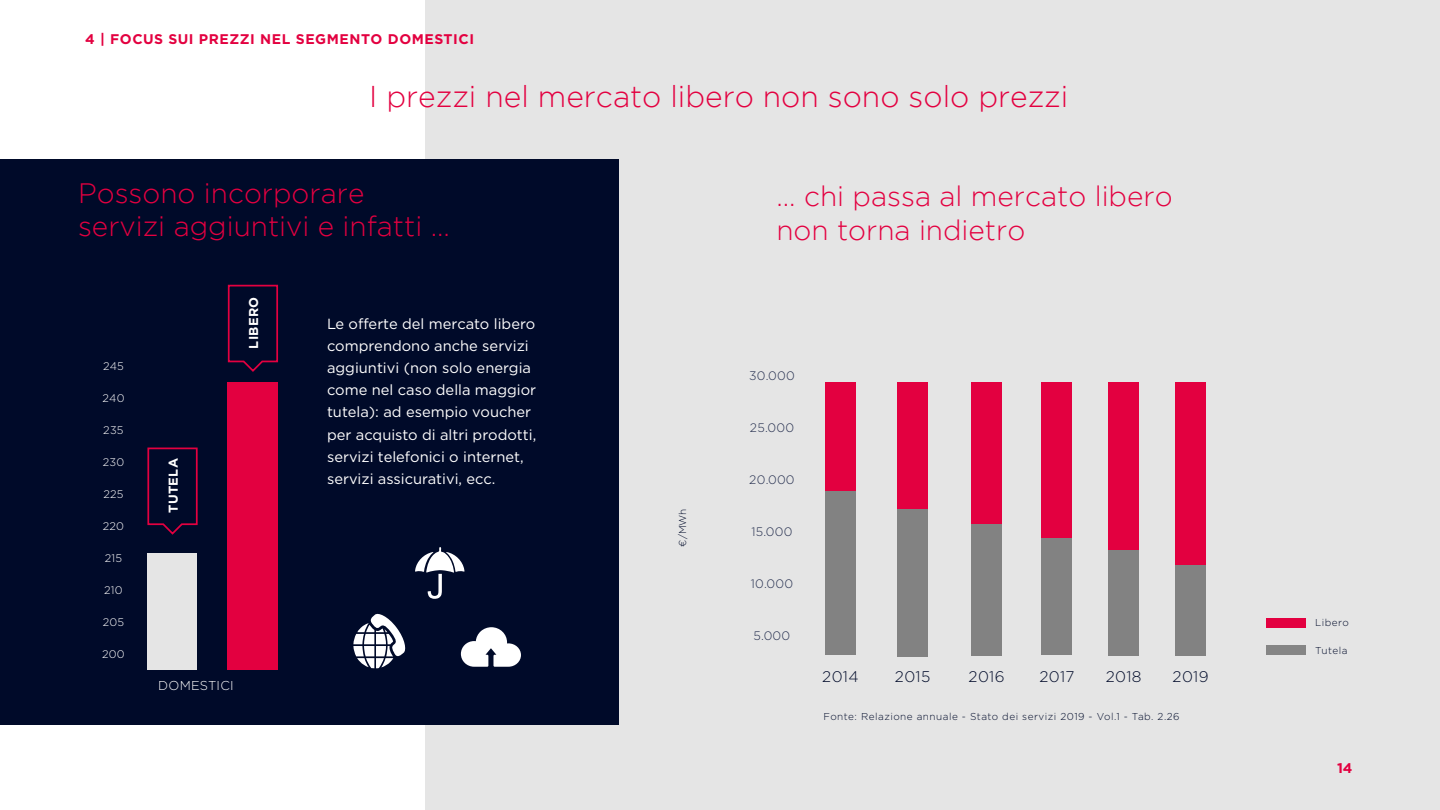
<style>
.page{position:relative;width:1440px;height:810px;background:#fff}
.page>*{position:absolute;margin:0;border:0;box-sizing:border-box;transform-origin:0 0}
.t1{font:300 30px "Gotham";color:#e30040}
.t2{font:300 28px/33.6px "Gotham";color:#e30040}
.t3{font:300 15.4px "Gotham";letter-spacing:.02em;color:#000a29}
.t4{font:14.6px/22px "Gotham";color:#fff}
.t5{font:700 14px "Gotham";letter-spacing:.04em;color:#e30040}
.t6{font:700 12.8px "Gotham";letter-spacing:.02em;color:#fff}
.t7{font:300 12.8px "Gotham";letter-spacing:.02em;color:#fff}
.t8{font:300 12.2px "Gotham";letter-spacing:.02em;color:#232d4d}
.t9{font:300 11px "Gotham";letter-spacing:.02em;color:#fff}
.t10{font:300 10px "Gotham";letter-spacing:.05em;color:#000a29}
.t11{font:300 10px "Gotham";color:#000a29}
</style>
<div class="page">
<div style="left:425px;top:0;width:1015px;height:810px;background:#e5e5e5"></div>
<div style="left:825px;top:382px;width:31px;height:273px;background:#e30040"></div>
<div style="left:897px;top:382px;width:31px;height:273px;background:#e30040"></div>
<div style="left:971px;top:382px;width:31px;height:273px;background:#e30040"></div>
<div style="left:1042px;top:382px;width:30px;height:273px;background:#e30040"></div>
<div style="left:825px;top:491px;width:31px;height:164px;background:#828282"></div>
<div style="left:897px;top:509px;width:31px;height:147px;background:#828282"></div>
<div style="left:971px;top:524px;width:31px;height:132px;background:#828282"></div>
<div style="left:1042px;top:538px;width:30px;height:117px;background:#828282"></div>
<div style="left:1108px;top:382px;width:31px;height:273px;background:#e30040"></div>
<div style="left:1108px;top:550px;width:31px;height:105px;background:#828282"></div>
<div style="left:1175px;top:382px;width:31px;height:273px;background:#e30040"></div>
<div style="left:1175px;top:565px;width:31px;height:90px;background:#828282"></div>
<div style="left:1267px;top:646px;width:39px;height:9px;background:#858585"></div>
<div style="left:1267px;top:618px;width:39px;height:9px;background:#e30040"></div>
<div style="left:0;top:159px;width:618px;height:566px;background:#000a29"></div>
<div style="left:228px;top:382px;width:50px;height:287px;background:#e30040"></div>
<div style="left:147px;top:553px;width:50px;height:116px;background:#e5e5e5"></div>
<svg style="left:147px;top:447px;width:51px;height:88px"></svg>
<svg style="left:227px;top:284px;width:52px;height:88px"></svg>
<svg style="left:353px;top:613px;width:53px;height:55px"></svg>
<svg style="left:415px;top:547px;width:49px;height:52px"></svg>
<svg style="left:461px;top:627px;width:60px;height:39px"></svg>
<p class="t5" style="left:85px;top:31px;width:391px">4 | FOCUS SUI PREZZI NEL SEGMENTO DOMESTICI</p>
<h1 class="t1" style="left:369px;top:80px;width:701px">I prezzi nel mercato libero non sono solo prezzi</h1>
<h2 class="t2" style="left:78px;top:176px;width:373px">Possono incorporare servizi aggiuntivi e infatti ...</h2>
<p class="t9" style="left:103px;top:360px;width:22px">245</p>
<p class="t9" style="left:102px;top:392px;width:24px">240</p>
<p class="t9" style="left:103px;top:424px;width:22px">235</p>
<p class="t9" style="left:103px;top:456px;width:23px">230</p>
<p class="t9" style="left:103px;top:488px;width:22px">225</p>
<p class="t9" style="left:103px;top:520px;width:23px">220</p>
<p class="t9" style="left:105px;top:552px;width:19px">215</p>
<p class="t9" style="left:104px;top:584px;width:20px">210</p>
<p class="t9" style="left:103px;top:615px;width:23px">205</p>
<p class="t9" style="left:102px;top:647px;width:24px">200</p>
<p class="t6" style="left:166px;top:512px;width:56px;rotate:-90deg">TUTELA</p>
<p class="t6" style="left:246px;top:348px;width:53px;rotate:-90deg">LIBERO</p>
<p class="t7" style="left:158px;top:678px;width:77px">DOMESTICI</p>
<p class="t4" style="left:327px;top:313px;width:211px">Le offerte del mercato libero comprendono anche servizi aggiuntivi (non solo energia come nel caso della maggior tutela): ad esempio voucher per acquisto di altri prodotti, servizi telefonici o internet, servizi assicurativi, ecc.</p>
<p class="t11" style="left:677px;top:546px;width:40px;rotate:-90deg">¤/MWh</p>
<h2 class="t2" style="left:776px;top:179px;width:398px">... chi passa al mercato libero non torna indietro</h2>
<p class="t8" style="left:749px;top:369px;width:47px">30.000</p>
<p class="t8" style="left:750px;top:421px;width:46px">25.000</p>
<p class="t8" style="left:749px;top:473px;width:47px">20.000</p>
<p class="t8" style="left:751px;top:525px;width:43px">15.000</p>
<p class="t8" style="left:751px;top:577px;width:44px">10.000</p>
<p class="t8" style="left:754px;top:629px;width:38px">5.000</p>
<p class="t3" style="left:822px;top:668px;width:38px">2014</p>
<p class="t3" style="left:895px;top:668px;width:37px">2015</p>
<p class="t3" style="left:969px;top:668px;width:37px">2016</p>
<p class="t3" style="left:1039px;top:668px;width:37px">2017</p>
<p class="t3" style="left:1106px;top:668px;width:37px">2018</p>
<p class="t3" style="left:1173px;top:668px;width:37px">2019</p>
<p class="t10" style="left:823px;top:711px;width:358px">Fonte: Relazione annuale - Stato dei servizi 2019 - Vol.1 - Tab. 2.26</p>
<p class="t10" style="left:1315px;top:617px;width:35px">Libero</p>
<p class="t10" style="left:1315px;top:645px;width:34px">Tutela</p>
<p class="t5" style="left:1339px;top:760px;width:18px">14</p>
<p class="t5" style="left:1337px;top:760px;width:17px">14</p>
</div>
